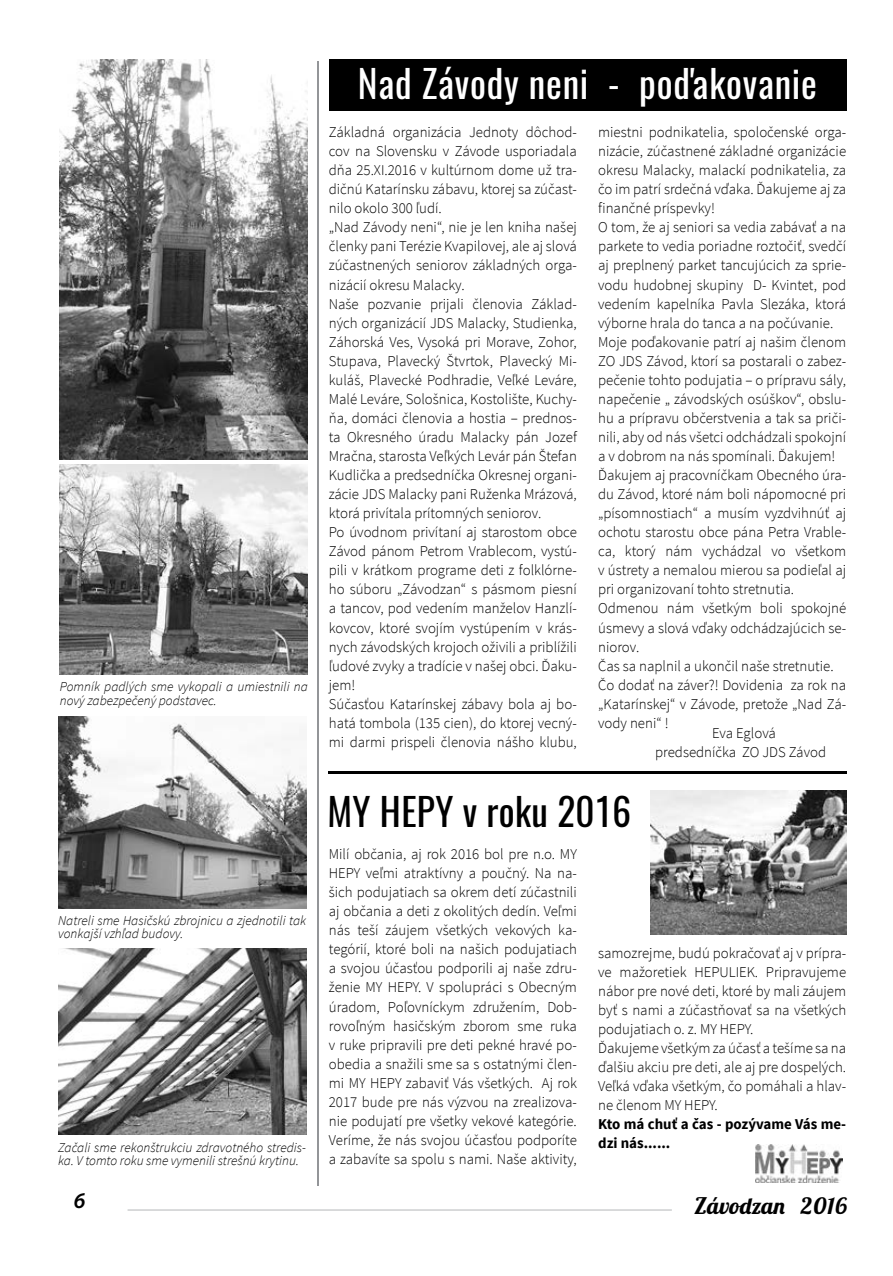
<style>
.page{position:relative;width:893px;height:1276px;background:#fff}
.page>*{position:absolute;margin:0;border:0;box-sizing:border-box;transform-origin:0 0}
.t1{font:37.5px "Oswald";letter-spacing:.02em;color:#fff}
.t2{font:37.5px "Oswald";letter-spacing:.01em;color:#000}
.t3{font:22.5px "Lobster 1.4";letter-spacing:.005em;color:#000;scale:1.05 1}
.t4{font:italic 600 22.5px "Myriad Pro";color:#000}
.t5{font:300 15px/19px "Source Sans Pro";color:#000}
.t6{font:700 15px/19px "Source Sans Pro";color:#000}
.t7{font:italic 300 13.5px/13.5px "Source Sans Pro";color:#000}
</style>
<div class="page">
<hr style="left:128px;top:1209px;width:544px;height:1px;background:#bcbec0">
<div style="left:329px;top:60px;width:517px;height:51px;background:#000"></div>
<hr style="left:328px;top:772px;width:519px;height:2px;background:#000">
<img style="left:755px;top:1144px;width:88px;height:39px">
<img style="left:59px;top:465px;width:249px;height:210px">
<img style="left:59px;top:716px;width:248px;height:192px">
<img style="left:59px;top:948px;width:247px;height:186px">
<img style="left:650px;top:790px;width:196px;height:144px">
<img style="left:60px;top:60px;width:248px;height:400px">
<hr style="left:318px;top:61px;width:1px;height:1124px;background:#939598">
<p class="t7" style="left:60px;top:680px;width:250px">Pomník padlých sme vykopali a umiestnili na nový zabezpečený podstavec.</p>
<p class="t7" style="left:58px;top:913px;width:250px">Natreli sme Hasičskú zbrojnicu a zjednotili tak vonkajší vzhľad budovy.</p>
<p class="t7" style="left:58px;top:1140px;width:250px">Začali sme rekonštrukciu zdravotného stredis&shy;ka. V tomto roku sme vymenili strešnú krytinu.</p>
<h1 class="t1" style="left:358px;top:58px;width:461px">Nad Závody neni - poďakovanie</h1>
<p class="t5" style="left:598px;top:123px;width:250px">miestni podnikatelia, spoločenské orga&shy;nizácie, zúčastnené základné organizácie okresu Malacky, malackí podnikatelia, za čo im patrí srdečná vďaka. Ďakujeme aj za finančné príspevky!<br>O tom, že aj seniori sa vedia zabávať a na parkete to vedia poriadne roztočiť, svedčí aj preplnený parket tancujúcich za sprie&shy;vodu hudobnej skupiny D- Kvintet, pod vedením kapelníka Pavla Slezáka, ktorá výborne hrala do tanca a na počúvanie.<br>Moje poďakovanie patrí aj našim členom ZO JDS Závod, ktorí sa postarali o zabez&shy;pečenie tohto podujatia – o prípravu sály, napečenie „ závodských osúškov“, obslu&shy;hu a prípravu občerstvenia a tak sa priči&shy;nili, aby od nás všetci odchádzali spokojní a v dobrom na nás spomínali. Ďakujem!<br>Ďakujem aj pracovníčkam Obecného úra&shy;du Závod, ktoré nám boli nápomocné pri „písomnostiach“ a musím vyzdvihnúť aj ochotu starostu obce pána Petra Vrable&shy;ca, ktorý nám vychádzal vo všetkom v ústrety a nemalou mierou sa podieľal aj pri organizovaní tohto stretnutia.<br>Odmenou nám všetkým boli spokojné úsmevy a slová vďaky odchádzajúcich se&shy;niorov.<br>Čas sa naplnil a ukončil naše stretnutie.<br>Čo dodať na záver?! Dovidenia za rok na „Katarínskej“ v Závode, pretože „Nad Zá&shy;vody neni“ !</p>
<p class="t5" style="left:655px;top:724px;width:173px;text-align:center">Eva Eglová<br>predsedníčka ZO JDS Závod</p>
<p class="t5" style="left:329px;top:123px;width:250px">Základná organizácia Jednoty dôchod&shy;cov na Slovensku v Závode usporiadala dňa 25.XI.2016 v kultúrnom dome už tra&shy;dičnú Katarínsku zábavu, ktorej sa zúčast&shy;nilo okolo 300 ľudí.<br>„Nad Závody neni“, nie je len kniha našej členky pani Terézie Kvapilovej, ale aj slová zúčastnených seniorov základných orga&shy;nizácií okresu Malacky.<br>Naše pozvanie prijali členovia Základ&shy;ných organizácií JDS Malacky, Studienka, Záhorská Ves, Vysoká pri Morave, Zohor, Stupava, Plavecký Štvrtok, Plavecký Mi&shy;kuláš, Plavecké Podhradie, Veľké Leváre, Malé Leváre, Sološnica, Kostolište, Kuchy&shy;ňa, domáci členovia a hostia – prednos&shy;ta Okresného úradu Malacky pán Jozef Mračna, starosta Veľkých Levár pán Štefan Kudlička a predsedníčka Okresnej organi&shy;zácie JDS Malacky pani Ruženka Mrázová, ktorá privítala prítomných seniorov.<br>Po úvodnom privítaní aj starostom obce Závod pánom Petrom Vrablecom, vystú&shy;pili v krátkom programe deti z folklórne&shy;ho súboru „Závodzan“ s pásmom piesní a tancov, pod vedením manželov Hanzlí&shy;kovcov, ktoré svojím vystúpením v krás&shy;nych závodských krojoch oživili a priblížili ľudové zvyky a tradície v našej obci. Ďaku&shy;jem!<br>Súčasťou Katarínskej zábavy bola aj bo&shy;hatá tombola (135 cien), do ktorej vecný&shy;mi darmi prispeli členovia nášho klubu,</p>
<h1 class="t2" style="left:327px;top:785px;width:305px">MY HEPY v roku 2016</h1>
<p class="t5" style="left:329px;top:844px;width:250px;text-align:justify">Milí občania, aj rok 2016 bol pre n.o. MY HEPY veľmi atraktívny a poučný. Na na&shy;šich podujatiach sa okrem detí zúčastnili aj občania a deti z okolitých dedín. Veľmi nás teší záujem všetkých vekových ka&shy;tegórií, ktoré boli na našich podujatiach a svojou účasťou podporili aj naše zdru&shy;ženie MY HEPY. V spolupráci s Obecným úradom, Poľovníckym združením, Dob&shy;rovoľným hasičským zborom sme ruka v ruke pripravili pre deti pekné hravé po&shy;obedia a snažili sme sa s ostatnými člen&shy;mi MY HEPY zabaviť Vás všetkých. Aj rok 2017 bude pre nás výzvou na zrealizova&shy;nie podujatí pre všetky vekové kategórie.<br>Veríme, že nás svojou účasťou podporíte a zabavíte sa spolu s nami. Naše aktivity,</p>
<p class="t5" style="left:598px;top:943px;width:250px">samozrejme, budú pokračovať aj v prípra&shy;ve mažoretiek HEPULIEK. Pripravujeme nábor pre nové deti, ktoré by mali záujem byť s nami a zúčastňovať sa na všetkých podujatiach o. z. MY HEPY.<br>Ďakujeme všetkým za účasť a tešíme sa na ďalšiu akciu pre deti, ale aj pre dospelých.<br>Veľká vďaka všetkým, čo pomáhali a hlav&shy;ne členom MY HEPY.</p>
<p class="t6" style="left:598px;top:1115px;width:250px">Kto má chuť a čas - pozývame Vás me&shy;dzi nás......</p>
<h2 class="t4" style="left:74px;top:1186px;width:13px">6</h2>
<h2 class="t3" style="left:694px;top:1191px;width:147px">Závodzan 2016</h2>
</div>
